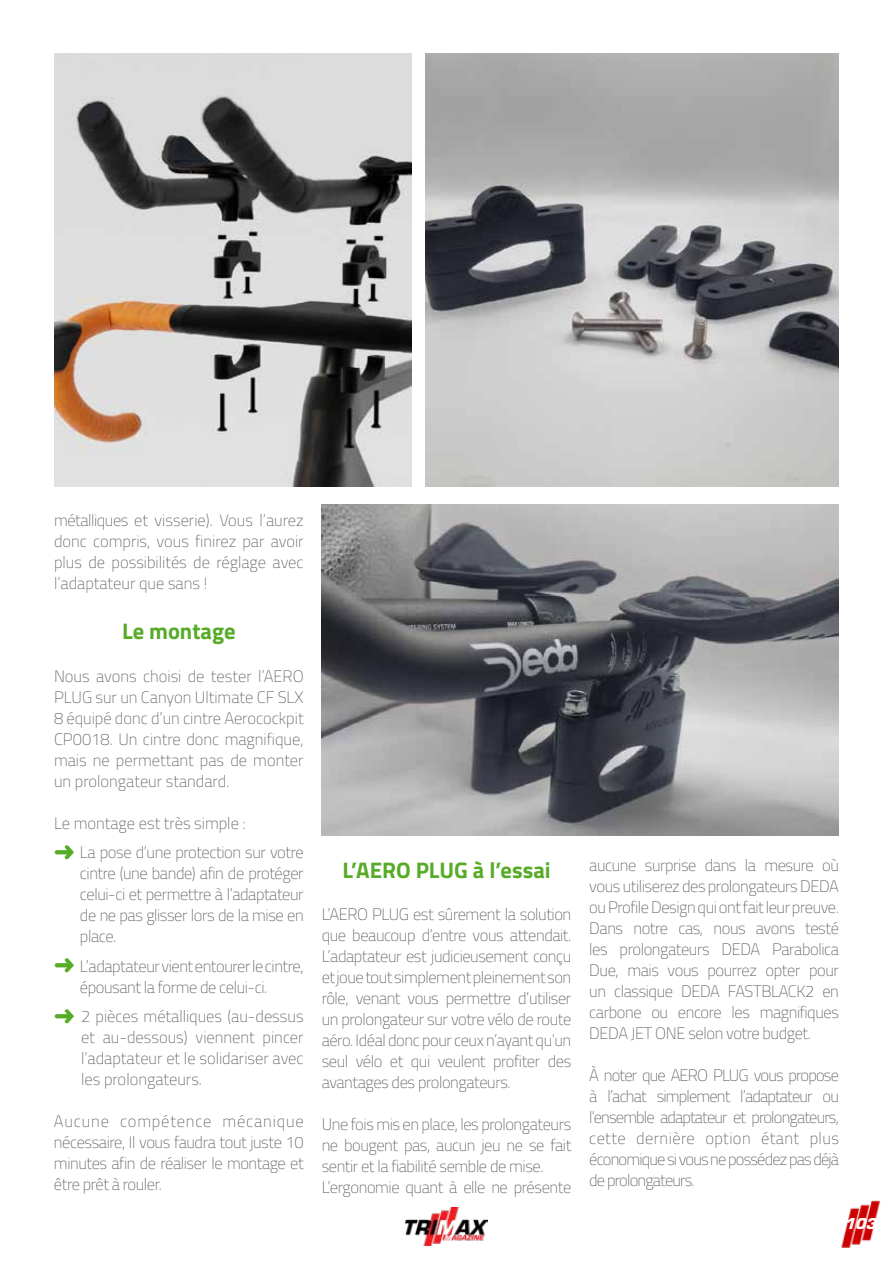
<style>
.page{position:relative;width:893px;height:1263px;background:#fff}
.page>*{position:absolute;margin:0;border:0;box-sizing:border-box;transform-origin:0 0}
.t1{font:700 22.5px "Titillium Web";color:#57ab27}
.t2{font:100 16.5px/21px "Titillium Web";letter-spacing:-.025em;color:#58585a;text-align:justify}
.t3{font:italic 900 16.5px "Eurostile";color:#fff}
.s1{color:#57ab27}
</style>
<div class="page">
<img style="left:841px;top:1200px;width:39px;height:48px">
<img style="left:406px;top:1207px;width:81px;height:39px">
<img style="left:54px;top:53px;width:357px;height:433px">
<img style="left:425px;top:53px;width:414px;height:433px">
<img style="left:322px;top:504px;width:517px;height:332px">
<p class="t2" style="left:54px;top:508px;width:251px">métalliques et visserie). Vous l’aurez donc compris, vous finirez par avoir plus de possibilités de réglage avec l’adaptateur que sans !</p>
<h1 class="t1" style="left:122px;top:614px;width:115px">Le montage</h1>
<p class="t2" style="left:54px;top:664px;width:251px">Nous avons choisi de tester l’AERO PLUG sur un Canyon Ultimate CF SLX 8 équipé donc d’un cintre Aerocockpit CP0018. Un cintre donc magnifique, mais ne permettant pas de monter un prolongateur standard.</p>
<p class="t2" style="left:54px;top:807px;width:251px;line-height:29.5px">Le montage est très simple :<br><span class="s1">➜</span> La pose d’une protection sur votre</p>
<p class="t2" style="left:80px;top:862px;width:225px">cintre (une bande) afin de protéger celui-ci et permettre à l’adaptateur de ne pas glisser lors de la mise en place.</p>
<p class="t2" style="left:80px;top:954px;width:225px;text-indent:-26px"><span class="s1">➜</span> L’adaptateur vient entourer le cintre, épousant la forme de celui-ci.</p>
<p class="t2" style="left:81px;top:1005px;width:224px;text-indent:-27px"><span class="s1">➜</span> 2 pièces métalliques (au-dessus et au-dessous) viennent pincer l’adaptateur et le solidariser avec les prolongateurs.</p>
<p class="t2" style="left:54px;top:1110px;width:251px">Aucune compétence mécanique nécessaire, Il vous faudra tout juste 10 minutes afin de réaliser le montage et être prêt à rouler.</p>
<h1 class="t1" style="left:342px;top:853px;width:210px">L’AERO PLUG à l’essai</h1>
<p class="t2" style="left:322px;top:903px;width:251px">L’AERO PLUG est sûrement la solution que beaucoup d’entre vous attendait.<br>L’adaptateur est judicieusement conçu et joue tout simplement pleinement son rôle, venant vous permettre d’utiliser un prolongateur sur votre vélo de route aéro. Idéal donc pour ceux n’ayant qu’un seul vélo et qui veulent profiter des avantages des prolongateurs.</p>
<p class="t2" style="left:322px;top:1113px;width:251px;text-align:left">Une fois mis en place, les prolongateurs ne bougent pas, aucun jeu ne se fait sentir et la fiabilité semble de mise.<br>L’ergonomie quant à elle ne présente</p>
<p class="t2" style="left:589px;top:854px;width:251px">aucune surprise dans la mesure où vous utiliserez des prolongateurs DEDA ou Profile Design qui ont fait leur preuve.<br>Dans notre cas, nous avons testé les prolongateurs DEDA Parabolica Due, mais vous pourrez opter pour un classique DEDA FASTBLACK2 en carbone ou encore les magnifiques DEDA JET ONE selon votre budget.</p>
<p class="t2" style="left:589px;top:1064px;width:251px">À noter que AERO PLUG vous propose à l’achat simplement l’adaptateur ou l’ensemble adaptateur et prolongateurs, cette dernière option étant plus économique si vous ne possédez pas déjà de prolongateurs.</p>
<p class="t3" style="left:844px;top:1214px;width:33px">103</p>
</div>
